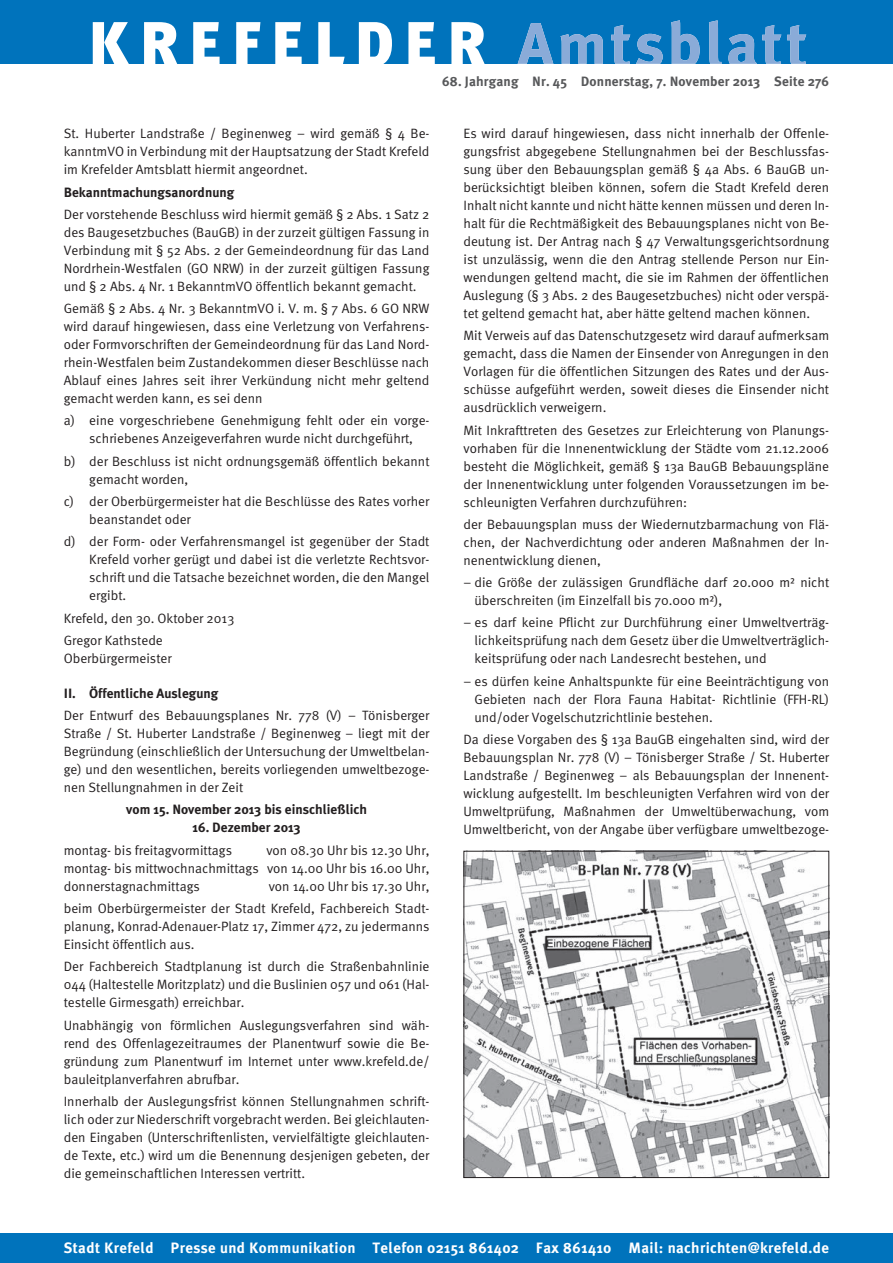
<style>
.page{position:relative;width:893px;height:1263px;background:#fff}
.page>*{position:absolute;margin:0;border:0;box-sizing:border-box;transform-origin:0 0}
.t1{font:700 15px "Meta Plus";letter-spacing:.025em;color:#fff}
.t2{font:13.5px/18px "Meta Normal";color:#231f20;text-align:justify}
.t3{font:700 13.5px "Meta Plus";color:#231f20}
.t4{font:700 13.5px "Meta Plus";letter-spacing:.01em;color:#57585a}
</style>
<div class="page">
<div style="left:0;top:0;width:893px;height:64px;background:#0073bc"></div>
<svg style="left:93px;top:22px;width:392px;height:42px"></svg>
<svg style="left:517px;top:20px;width:289px;height:44px"></svg>
<div style="left:0;top:1233px;width:893px;height:30px;background:#0073bc"></div>
<img style="left:465px;top:853px;width:362px;height:323px">
<div style="left:463px;top:851px;width:366px;height:327px;border:1px solid #231f20"></div>
<p class="t4" style="left:442px;top:76px;width:389px">68. Jahrgang Nr. 45 Donnerstag, 7. November 2013 Seite 276</p>
<p class="t2" style="left:64px;top:124px;width:367px">St. Huberter Landstraße / Beginenweg – wird gemäß § 4 Be&shy;kanntmVO in Verbindung mit der Hauptsatzung der Stadt Krefeld im Krefelder Amtsblatt hiermit angeordnet.</p>
<p class="t3" style="left:64px;top:187px;width:172px">Bekanntmachungsanordnung</p>
<p class="t2" style="left:64px;top:205px;width:367px">Der vorstehende Beschluss wird hiermit gemäß § 2 Abs. 1 Satz 2 des Baugesetzbuches (BauGB) in der zurzeit gültigen Fassung in Verbindung mit § 52 Abs. 2 der Gemeindeordnung für das Land Nordrhein-Westfalen (GO NRW) in der zurzeit gültigen Fassung und § 2 Abs. 4 Nr. 1 BekanntmVO öffentlich bekannt gemacht.</p>
<p class="t2" style="left:64px;top:299px;width:367px">Gemäß § 2 Abs. 4 Nr. 3 BekanntmVO i. V. m. § 7 Abs. 6 GO NRW wird darauf hingewiesen, dass eine Verletzung von Verfahrens&shy;oder Formvorschriften der Gemeindeordnung für das Land Nord&shy;rhein-Westfalen beim Zustandekommen dieser Beschlüsse nach Ablauf eines Jahres seit ihrer Verkündung nicht mehr geltend gemacht werden kann, es sei denn</p>
<p class="t2" style="left:89px;top:412px;width:342px;text-indent:-26px">a) eine vorgeschriebene Genehmigung fehlt oder ein vorge&shy;schriebenes Anzeigeverfahren wurde nicht durchgeführt,</p>
<p class="t2" style="left:89px;top:452px;width:342px;text-indent:-26px">b) der Beschluss ist nicht ordnungsgemäß öffentlich bekannt gemacht worden,</p>
<p class="t2" style="left:89px;top:492px;width:342px;text-indent:-26px">c) der Oberbürgermeister hat die Beschlüsse des Rates vorher beanstandet oder</p>
<p class="t2" style="left:89px;top:532px;width:342px;text-indent:-26px">d) der Form- oder Verfahrensmangel ist gegenüber der Stadt Krefeld vorher gerügt und dabei ist die verletzte Rechtsvor&shy;schrift und die Tatsache bezeichnet worden, die den Mangel ergibt.</p>
<p class="t2" style="left:64px;top:607px;width:172px;line-height:22.4px">Krefeld, den 30. Oktober 2013<br>Gregor Kathstede</p>
<p class="t2" style="left:64px;top:649px;width:109px">Oberbürgermeister</p>
<p class="t3" style="left:64px;top:688px;width:156px">II. Öffentliche Auslegung</p>
<p class="t2" style="left:64px;top:706px;width:367px">Der Entwurf des Bebauungsplanes Nr. 778 (V) – Tönisberger Straße / St. Huberter Landstraße / Beginenweg – liegt mit der Begründung (einschließlich der Untersuchung der Umweltbelan&shy;ge) und den wesentlichen, bereits vorliegenden umweltbezoge&shy;nen Stellungnahmen in der Zeit</p>
<p class="t3" style="left:126px;top:804px;width:242px">vom 15. November 2013 bis einschließlich</p>
<p class="t3" style="left:192px;top:822px;width:110px">16. Dezember 2013</p>
<p class="t2" style="left:64px;top:841px;width:170px">montag- bis freitagvormittags</p>
<p class="t2" style="left:64px;top:841px;width:367px;text-indent:203px">von 08.30 Uhr bis 12.30 Uhr, montag- bis mittwochnachmittags von 14.00 Uhr bis 16.00 Uhr, donnerstagnachmittags</p>
<p class="t2" style="left:64px;top:875px;width:367px;line-height:22.4px;text-align:right">von 14.00 Uhr bis 17.30 Uhr,<br>beim Oberbürgermeister der Stadt Krefeld, Fachbereich Stadt-</p>
<p class="t2" style="left:64px;top:917px;width:367px">planung, Konrad-Adenauer-Platz 17, Zimmer 472, zu jedermanns<br>Einsicht öffentlich aus.</p>
<p class="t2" style="left:64px;top:957px;width:367px">Der Fachbereich Stadtplanung ist durch die Straßenbahnlinie 044 (Haltestelle Moritzplatz) und die Buslinien 057 und 061 (Hal&shy;testelle Girmesgath) erreichbar.</p>
<p class="t2" style="left:64px;top:1016px;width:367px">Unabhängig von förmlichen Auslegungsverfahren sind wäh&shy;rend des Offenlagezeitraumes der Planentwurf sowie die Be&shy;gründung zum Planentwurf im Internet unter www.krefeld.de/ bauleitplanverfahren abrufbar.</p>
<p class="t2" style="left:64px;top:1092px;width:367px">Innerhalb der Auslegungsfrist können Stellungnahmen schrift&shy;lich oder zur Niederschrift vorgebracht werden. Bei gleichlauten&shy;den Eingaben (Unterschriftenlisten, vervielfältigte gleichlauten&shy;de Texte, etc.) wird um die Benennung desjenigen gebeten, der die gemeinschaftlichen Interessen vertritt.</p>
<p class="t2" style="left:463px;top:124px;width:367px">Es wird darauf hingewiesen, dass nicht innerhalb der Offenle&shy;gungsfrist abgegebene Stellungnahmen bei der Beschlussfas&shy;sung über den Bebauungsplan gemäß § 4a Abs. 6 BauGB un&shy;berücksichtigt bleiben können, sofern die Stadt Krefeld deren Inhalt nicht kannte und nicht hätte kennen müssen und deren In&shy;halt für die Rechtmäßigkeit des Bebauungsplanes nicht von Be&shy;deutung ist. Der Antrag nach § 47 Verwaltungsgerichtsordnung ist unzulässig, wenn die den Antrag stellende Person nur Ein&shy;wendungen geltend macht, die sie im Rahmen der öffentlichen Auslegung (§ 3 Abs. 2 des Baugesetzbuches) nicht oder verspä&shy;tet geltend gemacht hat, aber hätte geltend machen können.</p>
<p class="t2" style="left:463px;top:327px;width:367px">Mit Verweis auf das Datenschutzgesetz wird darauf aufmerksam gemacht, dass die Namen der Einsender von Anregungen in den Vorlagen für die öffentlichen Sitzungen des Rates und der Aus&shy;schüsse aufgeführt werden, soweit dieses die Einsender nicht ausdrücklich verweigern.</p>
<p class="t2" style="left:463px;top:421px;width:367px">Mit Inkrafttreten des Gesetzes zur Erleichterung von Planungs&shy;vorhaben für die Innenentwicklung der Städte vom 21.12.2006 besteht die Möglichkeit, gemäß § 13a BauGB Bebauungspläne der Innenentwicklung unter folgenden Voraussetzungen im be&shy;schleunigten Verfahren durchzuführen:</p>
<p class="t2" style="left:463px;top:515px;width:367px">der Bebauungsplan muss der Wiedernutzbarmachung von Flä&shy;chen, der Nachverdichtung oder anderen Maßnahmen der In&shy;nenentwicklung dienen,</p>
<p class="t2" style="left:474px;top:573px;width:356px;text-indent:-11px">– die Größe der zulässigen Grundfläche darf 20.000 m² nicht überschreiten (im Einzelfall bis 70.000 m²),</p>
<p class="t2" style="left:474px;top:614px;width:356px;text-indent:-11px">– es darf keine Pflicht zur Durchführung einer Umweltverträg&shy;lichkeitsprüfung nach dem Gesetz über die Umweltverträglich&shy;keitsprüfung oder nach Landesrecht bestehen, und</p>
<p class="t2" style="left:474px;top:672px;width:356px;text-indent:-11px">– es dürfen keine Anhaltspunkte für eine Beeinträchtigung von Gebieten nach der Flora Fauna Habitat- Richtlinie (FFH-RL) und/oder Vogelschutzrichtlinie bestehen.</p>
<p class="t2" style="left:463px;top:730px;width:367px">Da diese Vorgaben des § 13a BauGB eingehalten sind, wird der Bebauungsplan Nr. 778 (V) – Tönisberger Straße / St. Huberter Landstraße / Beginenweg – als Bebauungsplan der Innenent&shy;wicklung aufgestellt. Im beschleunigten Verfahren wird von der Umweltprüfung, Maßnahmen der Umweltüberwachung, vom Umweltbericht, von der Angabe über verfügbare umweltbezoge-</p>
<p class="t1" style="left:64px;top:1242px;width:767px">Stadt Krefeld Presse und Kommunikation Telefon 02151 861402 Fax 861410 Mail: nachrichten@krefeld.de</p>
</div>
